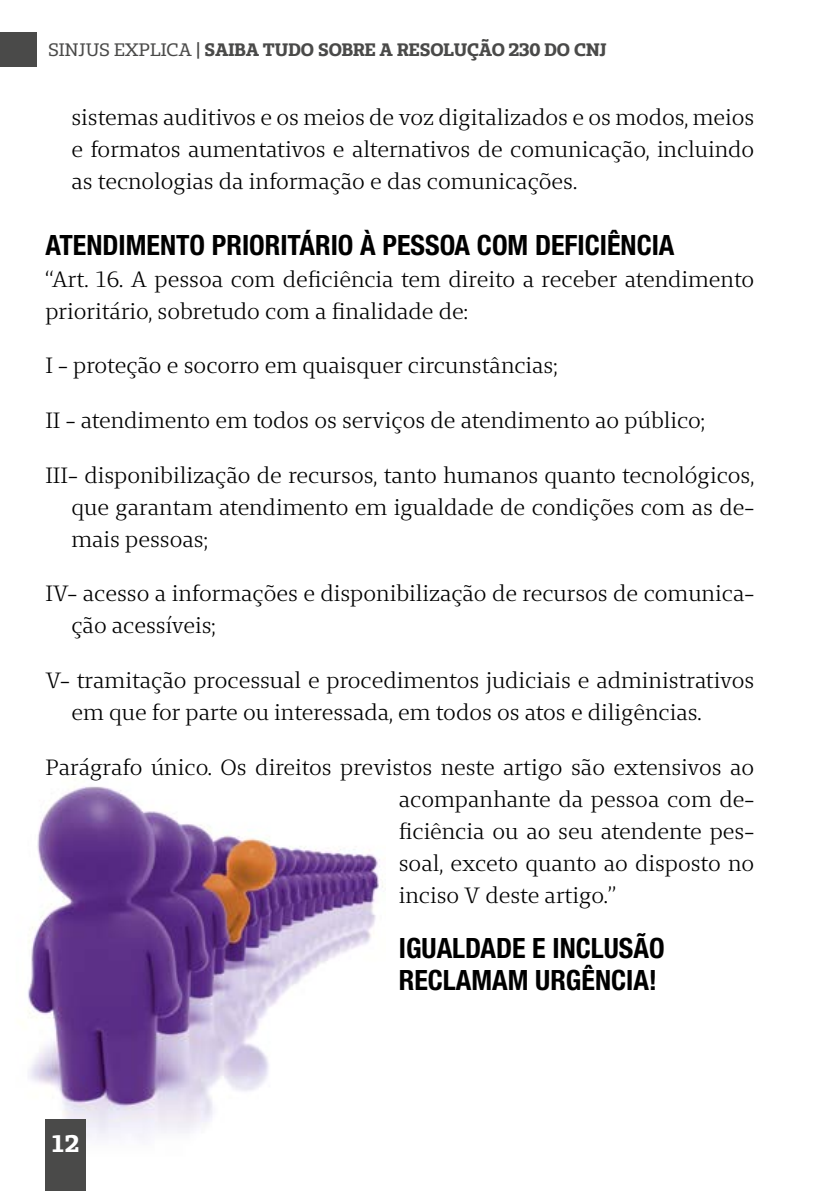
<style>
.page{position:relative;width:840px;height:1191px;background:#fff}
.page>*{position:absolute;margin:0;border:0;box-sizing:border-box;transform-origin:0 0}
.t1{font:700 condensed 28px/32px "Helvetica Neue LT Std";color:#000}
.t2{font:700 24px "Unimed Slab";color:#fff}
.t3{font:22px/32px "Unimed Serif";color:#000;text-align:justify}
.t4{font:700 18px "Unimed Slab";color:#4a4a49}
.s1{font-weight:400}
</style>
<div class="page">
<img style="left:28px;top:786px;width:355px;height:352px">
<div style="left:0;top:32px;width:37px;height:34px;background:#4a4a49"></div>
<div style="left:45px;top:1120px;width:41px;height:71px;background:#4a4a49"></div>
<p class="t4" style="left:48px;top:38px;width:560px"><span class="s1">SINJUS EXPLICA |</span> SAIBA TUDO SOBRE A RESOLUÇÃO 230 DO CNJ</p>
<p class="t3" style="left:71px;top:100px;width:683px">sistemas auditivos e os meios de voz digitalizados e os modos, meios e formatos aumentativos e alternativos de comunicação, incluindo as tecnologias da informação e das comunicações.</p>
<p class="t1" style="left:45px;top:228px;width:630px">ATENDIMENTO PRIORITÁRIO À PESSOA COM DEFICIÊNCIA</p>
<p class="t3" style="left:45px;top:262px;width:710px">“Art. 16. A pessoa com deficiência tem direito a receber atendimento prioritário, sobretudo com a finalidade de:</p>
<p class="t3" style="left:45px;top:349px;width:513px">I - proteção e socorro em quaisquer circunstâncias;</p>
<p class="t3" style="left:45px;top:404px;width:660px">II - atendimento em todos os serviços de atendimento ao público;</p>
<p class="t3" style="left:71px;top:458px;width:684px;text-indent:-26px">III- disponibilização de recursos, tanto humanos quanto tecnológicos, que garantam atendimento em igualdade de condições com as de&shy;mais pessoas;</p>
<p class="t3" style="left:71px;top:577px;width:684px;text-indent:-26px">IV- acesso a informações e disponibilização de recursos de comunica&shy;ção acessíveis;</p>
<p class="t3" style="left:71px;top:664px;width:684px;text-indent:-26px">V- tramitação processual e procedimentos judiciais e administrativos em que for parte ou interessada, em todos os atos e diligências.</p>
<p class="t3" style="left:398px;top:751px;width:357px;text-indent:-353px">Parágrafo único. Os direitos previstos neste artigo são extensivos ao acompanhante da pessoa com de&shy;ficiência ou ao seu atendente pes&shy;soal, exceto quanto ao disposto no inciso V deste artigo.”</p>
<p class="t1" style="left:398px;top:931px;width:267px">IGUALDADE E INCLUSÃO<br>RECLAMAM URGÊNCIA!</p>
<p class="t2" style="left:53px;top:1127px;width:28px">12</p>
</div>
